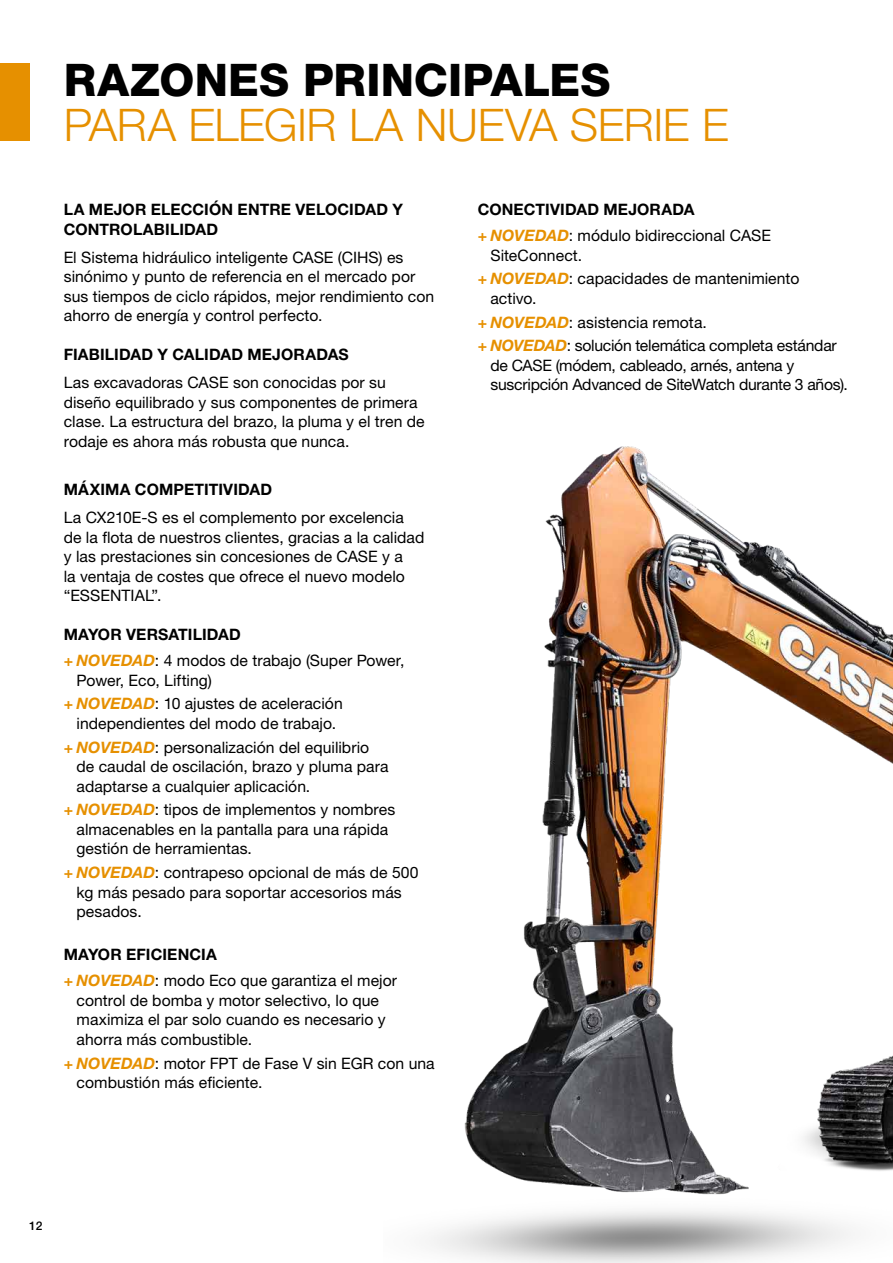
<style>
.page{position:relative;width:893px;height:1263px;background:#fff}
.page>*{position:absolute;margin:0;border:0;box-sizing:border-box;transform-origin:0 0}
.t1{font:300 45px "Helvetica Neue LT Pro";letter-spacing:-.01em;color:#e69000}
.t2{font:800 45px "Helvetica Neue LT Pro";color:#000}
.t3{font:15.75px/19.5px "Helvetica Neue LT Pro";color:#000}
.t4{font:700 15.75px/19.5px "Helvetica Neue LT Pro";letter-spacing:.01em;color:#000}
.t5{font:500 12px "Helvetica Neue LT Pro";color:#000}
.s1{font-weight:700}
.s2{font-weight:700;color:#e69000}
.s3{font-weight:700;font-style:italic;color:#e69000}
</style>
<div class="page">
<div style="left:0;top:64px;width:30px;height:77px;background:#e69000"></div>
<img style="left:429px;top:446px;width:464px;height:817px">
<h1 class="t2" style="left:64px;top:53px;width:548px">RAZONES PRINCIPALES</h1>
<h1 class="t1" style="left:64px;top:97px;width:666px">PARA ELEGIR LA NUEVA SERIE E</h1>
<p class="t4" style="left:64px;top:200px;width:341px">LA MEJOR ELECCIÓN ENTRE VELOCIDAD Y<br>CONTROLABILIDAD</p>
<p class="t3" style="left:64px;top:247px;width:372px">El Sistema hidráulico inteligente CASE (CIHS) es sinónimo y punto de referencia en el mercado por sus tiempos de ciclo rápidos, mejor rendimiento con ahorro de energía y control perfecto.</p>
<p class="t4" style="left:64px;top:345px;width:286px">FIABILIDAD Y CALIDAD MEJORADAS</p>
<p class="t3" style="left:64px;top:373px;width:362px">Las excavadoras CASE son conocidas por su diseño equilibrado y sus componentes de primera clase. La estructura del brazo, la pluma y el tren de rodaje es ahora más robusta que nunca.</p>
<p class="t4" style="left:64px;top:480px;width:210px">MÁXIMA COMPETITIVIDAD</p>
<p class="t3" style="left:64px;top:508px;width:362px">La CX210E-S es el complemento por excelencia de la flota de nuestros clientes, gracias a la calidad y las prestaciones sin concesiones de CASE y a<br>la ventaja de costes que ofrece el nuevo modelo “ESSENTIAL”.</p>
<p class="t3" style="left:64px;top:621px;width:342px;line-height:26px"><span class="s1">MAYOR VERSATILIDAD<br></span><span class="s2">+</span> <span class="s3">NOVEDAD</span>: 4 modos de trabajo (Super Power,</p>
<p class="t3" style="left:64px;top:668px;width:281px;line-height:23.7px;text-indent:13px">Power, Eco, Lifting)<br><span class="s2">+</span> <span class="s3">NOVEDAD</span>: 10 ajustes de aceleración</p>
<p class="t3" style="left:64px;top:711px;width:307px;line-height:23.7px;text-indent:13px">independientes del modo de trabajo.<br><span class="s2">+</span> <span class="s3">NOVEDAD</span>: personalización del equilibrio</p>
<p class="t3" style="left:77px;top:757px;width:314px">de caudal de oscilación, brazo y pluma para adaptarse a cualquier aplicación.</p>
<p class="t3" style="left:77px;top:800px;width:320px;text-indent:-13px"><span class="s2">+</span> <span class="s3">NOVEDAD</span>: tipos de implementos y nombres almacenables en la pantalla para una rápida gestión de herramientas.</p>
<p class="t3" style="left:77px;top:863px;width:343px;text-indent:-13px"><span class="s2">+</span> <span class="s3">NOVEDAD</span>: contrapeso opcional de más de 500 kg más pesado para soportar accesorios más pesados.</p>
<p class="t3" style="left:64px;top:942px;width:335px;line-height:26px"><span class="s1">MAYOR EFICIENCIA<br></span><span class="s2">+</span> <span class="s3">NOVEDAD</span>: modo Eco que garantiza el mejor</p>
<p class="t3" style="left:77px;top:990px;width:311px">control de bomba y motor selectivo, lo que maximiza el par solo cuando es necesario y ahorra más combustible.</p>
<p class="t3" style="left:77px;top:1053px;width:360px;text-indent:-13px"><span class="s2">+</span> <span class="s3">NOVEDAD</span>: motor FPT de Fase V sin EGR con una combustión más eficiente.</p>
<p class="t3" style="left:478px;top:197px;width:295px;line-height:26px"><span class="s1">CONECTIVIDAD MEJORADA<br></span><span class="s2">+</span> <span class="s3">NOVEDAD</span>: módulo bidireccional CASE</p>
<p class="t3" style="left:478px;top:243px;width:323px;line-height:23.7px;text-indent:13px">SiteConnect.<br><span class="s2">+</span> <span class="s3">NOVEDAD</span>: capacidades de mantenimiento</p>
<p class="t3" style="left:478px;top:286px;width:361px;line-height:23.7px;text-indent:13px">activo.<br><span class="s2">+</span> <span class="s3">NOVEDAD</span>: asistencia remota.<br><span class="s2">+</span> <span class="s3">NOVEDAD</span>: solución telemática completa estándar</p>
<p class="t3" style="left:490px;top:355px;width:359px">de CASE (módem, cableado, arnés, antena y suscripción Advanced de SiteWatch durante 3 años).</p>
<p class="t5" style="left:29px;top:1218px;width:15px">12</p>
</div>
